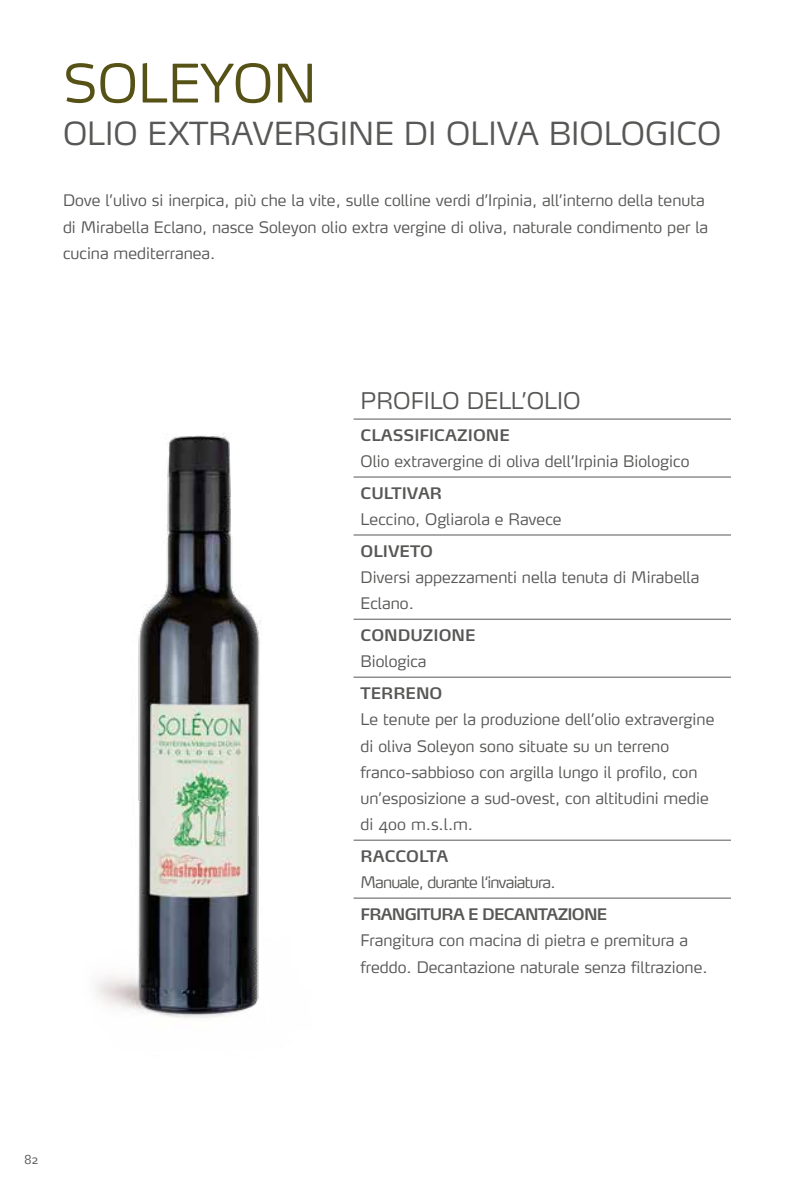
<style>
.page{position:relative;width:794px;height:1191px;background:#fff}
.page>*{position:absolute;margin:0;border:0;box-sizing:border-box;transform-origin:0 0}
.t1{font:300 52.5px "Max";color:#565215}
.t2{font:300 31.5px "Max";color:#575756}
.t3{font:300 22.75px "Max";color:#575756}
.t4{font:300 15.75px/26.2px "Max";color:#575756}
.t5{font:600 15.75px "Max";color:#575756}
.t6{font:300 15.75px "Max";letter-spacing:-.05em;color:#575756}
.t7{font:600 15.75px "Max";letter-spacing:-.05em;color:#575756}
.t8{font:300 12.25px "Max";color:#575756}
</style>
<div class="page">
<img style="left:95px;top:419px;width:279px;height:599px">
<hr style="left:353px;top:418px;width:378px;height:1px;background:#575756">
<hr style="left:353px;top:476px;width:378px;height:1px;background:#575756">
<hr style="left:353px;top:534px;width:378px;height:1px;background:#575756">
<hr style="left:353px;top:619px;width:378px;height:1px;background:#575756">
<hr style="left:353px;top:676px;width:378px;height:1px;background:#575756">
<hr style="left:353px;top:839px;width:378px;height:1px;background:#575756">
<hr style="left:353px;top:897px;width:378px;height:1px;background:#575756">
<h1 class="t1" style="left:63px;top:51px;width:255px">SOLEYON</h1>
<h2 class="t2" style="left:63px;top:113px;width:660px">OLIO EXTRAVERGINE DI OLIVA BIOLOGICO</h2>
<p class="t4" style="left:63px;top:187px;width:646px">Dove l’ulivo si inerpica, più che la vite, sulle colline verdi d’Irpinia, all’interno della tenuta di Mirabella Eclano, nasce Soleyon olio extra vergine di oliva, naturale condimento per la cucina mediterranea.</p>
<h3 class="t3" style="left:360px;top:386px;width:222px">PROFILO DELL’OLIO</h3>
<p class="t5" style="left:360px;top:425px;width:151px">CLASSIFICAZIONE</p>
<p class="t4" style="left:360px;top:448px;width:330px">Olio extravergine di oliva dell’Irpinia Biologico</p>
<p class="t5" style="left:360px;top:483px;width:83px">CULTIVAR</p>
<p class="t4" style="left:360px;top:506px;width:203px">Leccino, Ogliarola e Ravece</p>
<p class="t5" style="left:360px;top:541px;width:74px">OLIVETO</p>
<p class="t4" style="left:360px;top:564px;width:340px">Diversi appezzamenti nella tenuta di Mirabella<br>Eclano.</p>
<p class="t5" style="left:360px;top:625px;width:117px">CONDUZIONE</p>
<p class="t4" style="left:360px;top:648px;width:67px">Biologica</p>
<p class="t5" style="left:360px;top:683px;width:83px">TERRENO</p>
<p class="t4" style="left:360px;top:706px;width:355px">Le tenute per la produzione dell’olio extravergine di oliva Soleyon sono situate su un terreno franco-sabbioso con argilla lungo il profilo, con un’esposizione a sud-ovest, con altitudini medie di 400 m.s.l.m.</p>
<p class="t5" style="left:360px;top:846px;width:89px">RACCOLTA</p>
<p class="t6" style="left:360px;top:872px;width:196px">Manuale, durante l‘invaiatura.</p>
<p class="t7" style="left:360px;top:904px;width:248px">FRANGITURA E DECANTAZIONE</p>
<p class="t4" style="left:360px;top:927px;width:348px">Frangitura con macina di pietra e premitura a freddo. Decantazione naturale senza filtrazione.</p>
<p class="t8" style="left:25px;top:1152px;width:15px">82</p>
</div>
